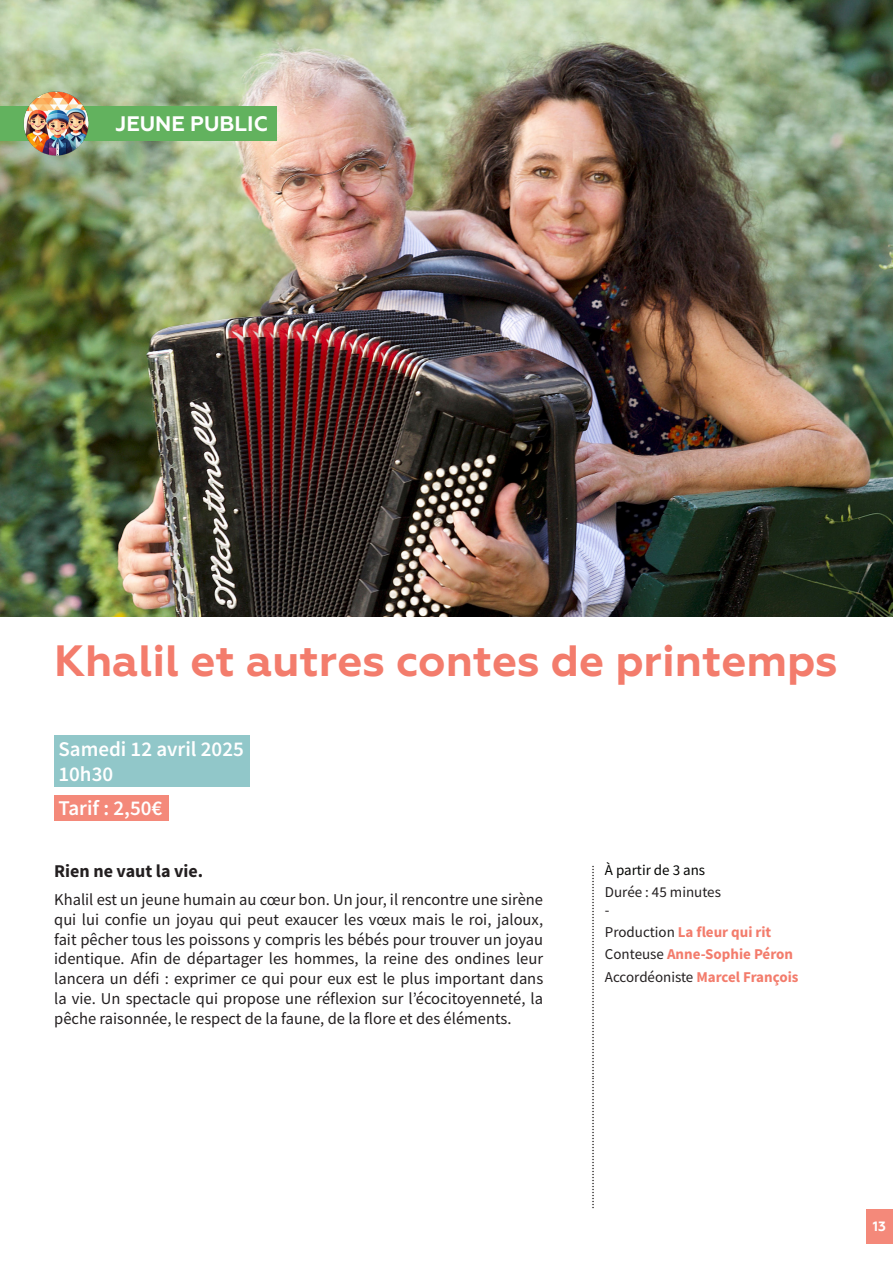
<style>
.page{position:relative;width:893px;height:1263px;background:#fff}
.page>*{position:absolute;margin:0;border:0;box-sizing:border-box;transform-origin:0 0}
.t1{font:700 43.8px "Geometria";color:#f37c6c}
.t2{font:600 21px/25.2px "Source Sans Pro";color:#fff}
.t3{font:700 21px "Geometria";color:#fff}
.t4{font:700 18px "Source Sans Pro";color:#231f20}
.t5{font:16.5px/19.8px "Source Sans Pro";color:#231f20;text-align:justify}
.t6{font:700 15px "Source Sans Pro";color:#f37c6c}
.t7{font:15px "Source Sans Pro";color:#231f20}
.t8{font:15px "Source Sans Pro";color:#040503}
.t9{font:700 13.5px "Geometria";color:#fff}
.t10{font:12px "Source Sans Pro";color:#231f20}
.s1{font-weight:400;color:#231f20}
</style>
<div class="page">
<img style="left:1px;top:0;width:892px;height:617px">
<div style="left:54px;top:795px;width:115px;height:26px;background:#f4897a"></div>
<div style="left:54px;top:736px;width:196px;height:51px;background:#91c7c9"></div>
<div style="left:0;top:106px;width:276px;height:34px;background:#62b25e"></div>
<img style="left:21px;top:89px;width:68px;height:68px">
<img style="left:0;top:0;width:1px;height:617px">
<div style="left:866px;top:1209px;width:27px;height:34px;background:#f4897a"></div>
<p class="t3" style="left:116px;top:111px;width:154px">JEUNE PUBLIC</p>
<p class="t1" style="left:54px;top:635px;width:785px">Khalil et autres contes de printemps</p>
<p class="t2" style="left:58px;top:736px;width:187px">Samedi 12 avril 2025<br>10h30</p>
<p class="t2" style="left:58px;top:795px;width:105px">Tarif : 2,50€</p>
<p class="t4" style="left:54px;top:858px;width:151px">Rien ne vaut la vie.</p>
<p class="t5" style="left:54px;top:889px;width:491px">Khalil est un jeune humain au cœur bon. Un jour, il rencontre une sirène qui lui confie un joyau qui peut exaucer les vœux mais le roi, jaloux, fait pêcher tous les poissons y compris les bébés pour trouver un joyau identique. Afin de départager les hommes, la reine des ondines leur lancera un défi : exprimer ce qui pour eux est le plus important dans la vie. Un spectacle qui propose une réflexion sur l’écocitoyenneté, la pêche raisonnée, le respect de la faune, de la flore et des éléments.</p>
<p class="t10" style="left:582px;top:1209px;width:345px;rotate:-90deg">...................................................................................................................</p>
<p class="t8" style="left:605px;top:860px;width:102px">À partir de 3 ans</p>
<p class="t7" style="left:605px;top:882px;width:118px">Durée : 45 minutes</p>
<p class="t7" style="left:605px;top:900px;width:6px">-</p>
<p class="t6" style="left:605px;top:922px;width:168px"><span class="s1">Production</span> La fleur qui rit</p>
<p class="t6" style="left:605px;top:944px;width:190px"><span class="s1">Conteuse</span> Anne-Sophie Péron</p>
<p class="t6" style="left:605px;top:966px;width:195px"><span class="s1">Accordéoniste</span> Marcel François</p>
<p class="t9" style="left:873px;top:1218px;width:15px">13</p>
</div>
